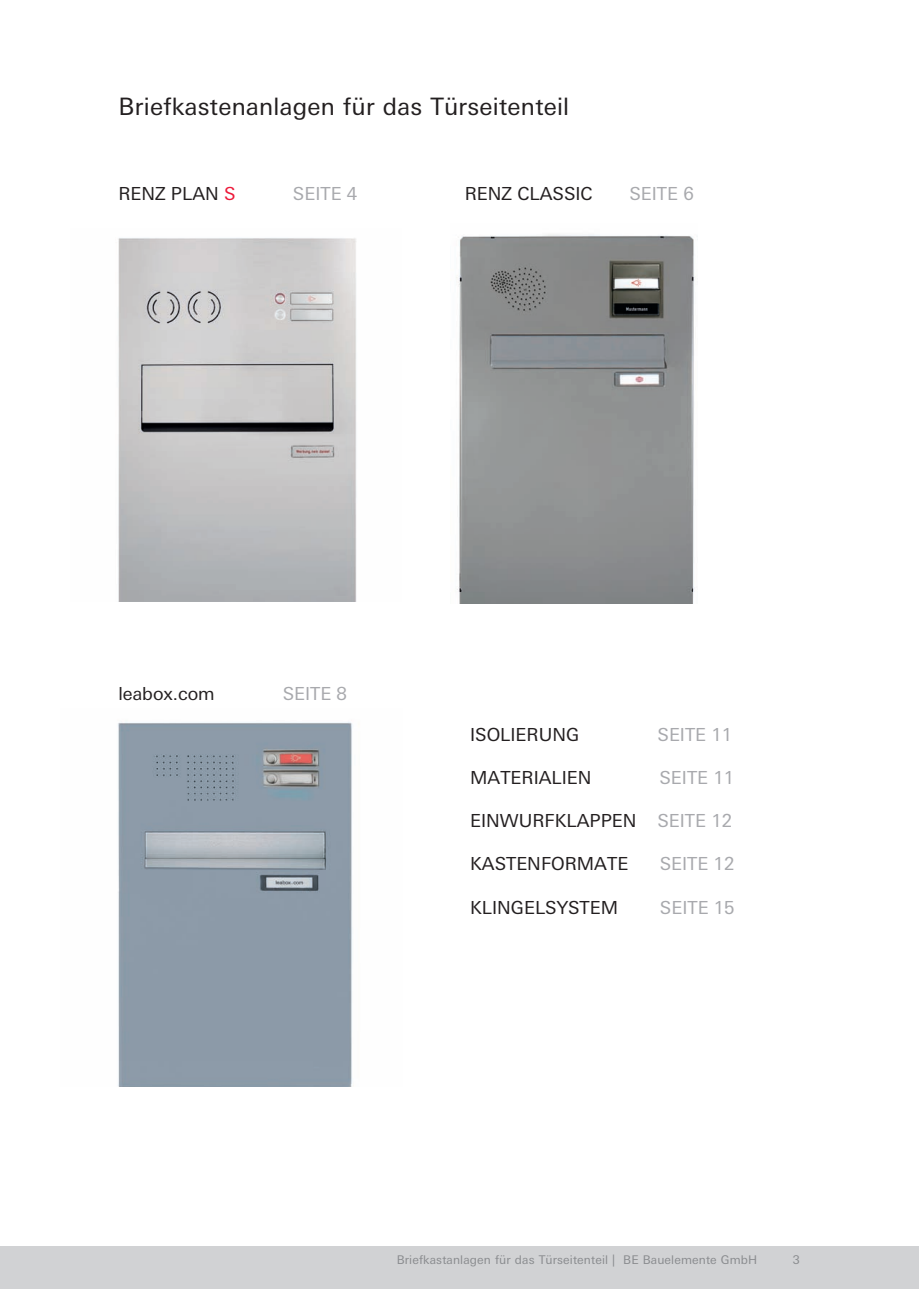
<style>
.page{position:relative;width:919px;height:1289px;background:#fff}
.page>*{position:absolute;margin:0;border:0;box-sizing:border-box;transform-origin:0 0}
.Subl_Titel_deutsch{font:24px "LT Univers Basic";letter-spacing:.01em;color:#231f20}
.NAVIGATION_HEADLINE{font:18px "LT Univers Basic";color:#231f20}
.NAVIGATION_HEADLINE-2{font:18px "LT Univers Basic";color:#a8a9ad}
.BE_Paginierung{font:12px "LT Univers Basic";letter-spacing:.01em;color:#8a8c8f}
.s1{color:#ed1a3a}
.s2{color:#a8a9ad}
</style>
<div class="page">
<div style="left:0;top:1246px;width:918px;height:42px;background:#d1d2d4"></div>
<img style="left:118px;top:722px;width:235px;height:364px">
<img style="left:456px;top:234px;width:240px;height:369px">
<img style="left:118px;top:238px;width:239px;height:363px">
<p class="Subl_Titel_deutsch" style="left:119px;top:93px;width:452px">Briefkastenanlagen für das Türseitenteil</p>
<p class="NAVIGATION_HEADLINE" style="left:118px;top:184px;width:119px">RENZ PLAN <span class="s1">S</span></p>
<p class="NAVIGATION_HEADLINE-2" style="left:293px;top:184px;width:66px">SEITE 4</p>
<p class="NAVIGATION_HEADLINE" style="left:465px;top:184px;width:130px">RENZ CLASSIC</p>
<p class="NAVIGATION_HEADLINE-2" style="left:629px;top:184px;width:66px">SEITE 6</p>
<p class="NAVIGATION_HEADLINE" style="left:118px;top:683px;width:98px">leabox.com</p>
<p class="NAVIGATION_HEADLINE-2" style="left:283px;top:683px;width:66px">SEITE 8</p>
<p class="NAVIGATION_HEADLINE" style="left:470px;top:724px;width:111px">ISOLIERUNG</p>
<p class="NAVIGATION_HEADLINE-2" style="left:657px;top:724px;width:76px">SEITE 11</p>
<p class="NAVIGATION_HEADLINE" style="left:470px;top:767px;width:123px">MATERIALIEN</p>
<p class="NAVIGATION_HEADLINE-2" style="left:659px;top:767px;width:76px">SEITE 11</p>
<p class="NAVIGATION_HEADLINE" style="left:470px;top:810px;width:263px">EINWURFKLAPPEN <span class="s2">SEITE 12</span></p>
<p class="NAVIGATION_HEADLINE" style="left:470px;top:853px;width:160px">KASTENFORMATE</p>
<p class="NAVIGATION_HEADLINE-2" style="left:659px;top:853px;width:76px">SEITE 12</p>
<p class="NAVIGATION_HEADLINE" style="left:470px;top:896px;width:149px">KLINGELSYSTEM</p>
<p class="NAVIGATION_HEADLINE-2" style="left:660px;top:896px;width:76px">SEITE 15</p>
<p class="BE_Paginierung" style="left:396px;top:1253px;width:362px">Briefkastanlagen für das Türseitenteil | BE Bauelemente GmbH</p>
<p class="BE_Paginierung" style="left:792px;top:1253px;width:8px">3</p>
</div>
